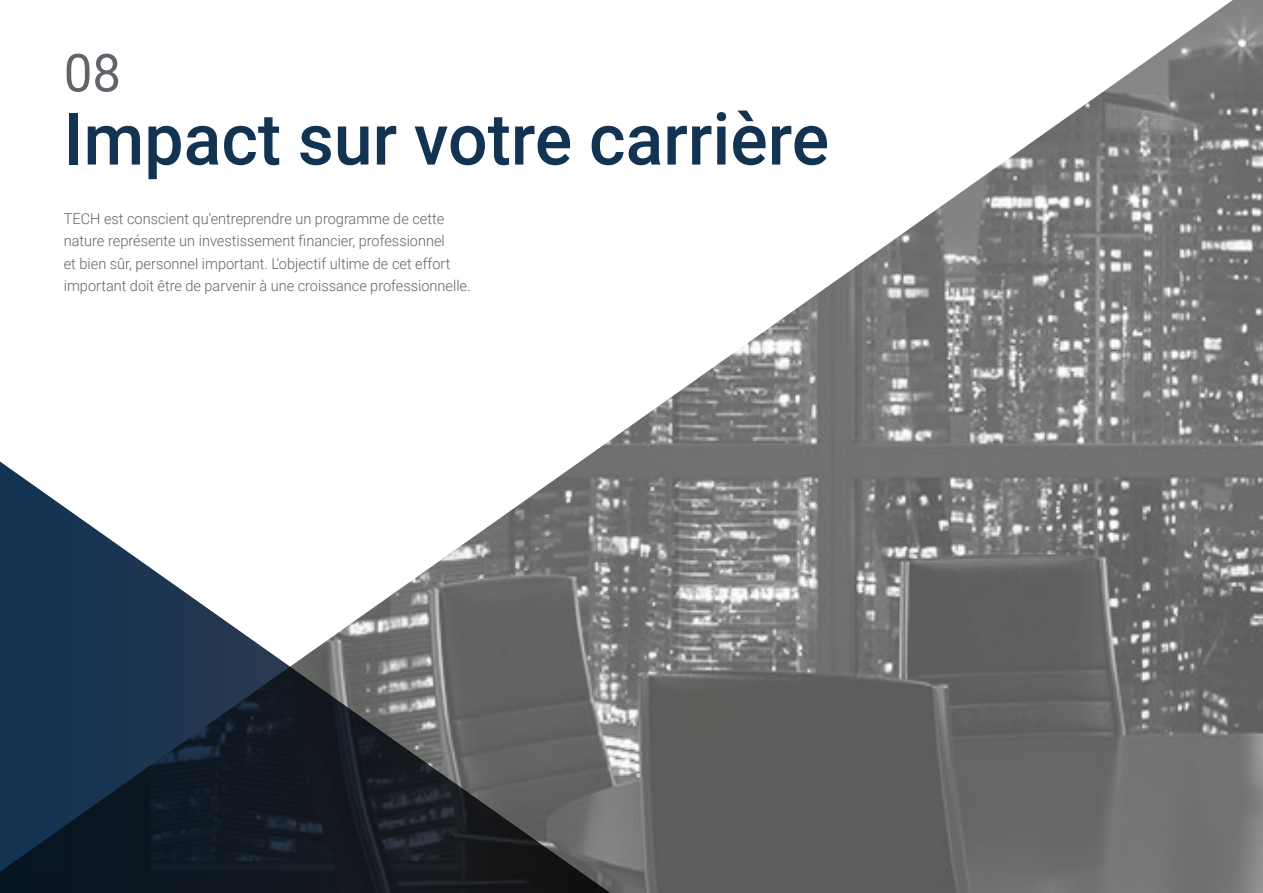
<style>
.page{position:relative;width:1263px;height:893px;background:#fff}
.page>*{position:absolute;margin:0;border:0;box-sizing:border-box;transform-origin:0 0}
.t1{font:500 72px "Roboto";color:#123352}
.t2{font:52.5px "Roboto";color:#61646a}
.t3{font:300 15px/22.5px "Roboto";color:#61646a}
</style>
<div class="page">
<img style="left:602px;top:0;width:661px;height:893px">
<svg style="left:0;top:446px;width:640px;height:447px"></svg>
<h2 class="t2" style="left:64px;top:36px;width:59px">08</h2>
<h1 class="t1" style="left:64px;top:89px;width:767px">Impact sur votre carrière</h1>
<p class="t3" style="left:64px;top:207px;width:408px">TECH est conscient qu'entreprendre un programme de cette nature représente un investissement financier, professionnel<br>et bien sûr, personnel important. L'objectif ultime de cet effort important doit être de parvenir à une croissance professionnelle.</p>
</div>
